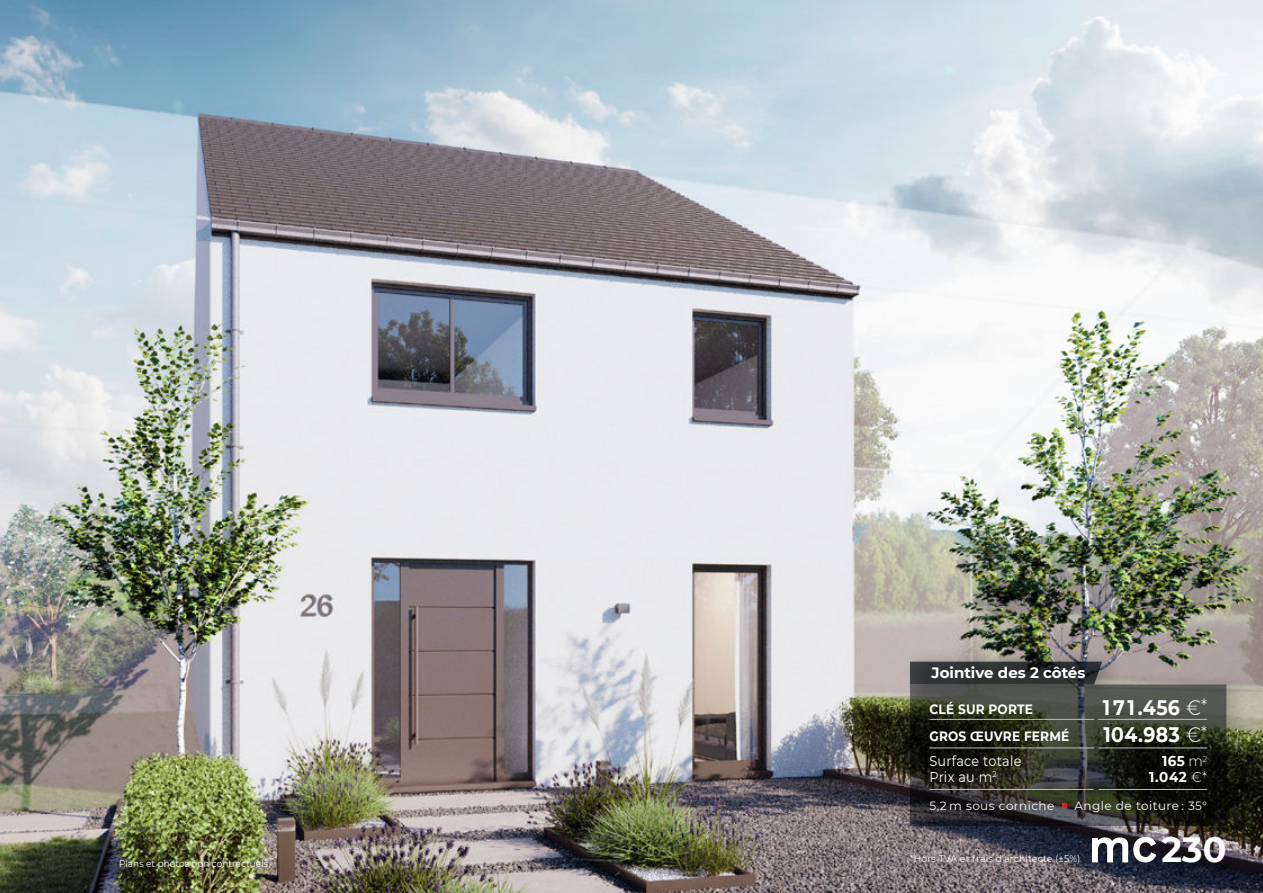
<style>
.page{position:relative;width:1263px;height:893px;background:#fff}
.page>*{position:absolute;margin:0;border:0;box-sizing:border-box;transform-origin:0 0}
.t1{font:700 34.95px "Montserrat";color:#fff}
.t2{font:700 21px/27px "Montserrat";letter-spacing:.02em;color:#fff;scale:.9 1}
.t3{font:700 15px "Montserrat";color:#fff}
.t4{font:14.25px/15.9px "Montserrat";letter-spacing:.02em;color:#fff;scale:.9 1}
.t5{font:700 14.25px/15.9px "Montserrat";letter-spacing:.035em;color:#fff;text-align:right;scale:.95 1}
.t6{font:700 13.5px/27px "Montserrat";letter-spacing:.015em;color:#fff;scale:.9 1}
.t7{font:12px "Montserrat";letter-spacing:.035em;color:#fff}
.t8{font:9.75px "Montserrat";letter-spacing:.015em;color:#fff;scale:.95 1}
.t9{font:9.75px "Montserrat";letter-spacing:.015em;color:#fff;scale:.9 1}
.s1{font-weight:300}
.s2{font-weight:300;font-size:18px}
</style>
<div class="page">
<img style="left:0;top:0;width:1263px;height:893px">
<img style="left:0;top:91px;width:101px;height:735px">
<svg style="left:1092px;top:840px;width:64px;height:22px"></svg>
<div style="left:904px;top:669px;width:345px;height:171px;background:#000;opacity:.16"></div>
<div style="left:904px;top:647px;width:220px;height:53px;background:#000;opacity:.23"></div>
<svg style="left:910px;top:662px;width:316px;height:164px;background:#363730"></svg>
<p class="t9" style="left:119px;top:859px;width:169px">Plans et photos non contractuels.</p>
<p class="t3" style="left:932px;top:664px;width:155px">Jointive des 2 côtés</p>
<p class="t6" style="left:929px;top:696px;width:157px">CLÉ SUR PORTE<br>GROS ŒUVRE FERMÉ</p>
<p class="t4" style="left:929px;top:754px;width:104px">Surface totale<br>Prix au m<sup>2</sup></p>
<h2 class="t2" style="left:1103px;top:695px;width:117px">171.456 <span class="s1">€</span><span class="s2">*<br></span>104.983 <span class="s1">€</span><span class="s2">*</span></h2>
<p class="t5" style="left:1149px;top:753px;width:63px">165 <span class="s1">m</span><sup>2<br></sup>1.042 <span class="s1">€*</span></p>
<p class="t7" style="left:929px;top:797px;width:126px">5,2 m sous corniche</p>
<p class="t7" style="left:1074px;top:797px;width:134px">Angle de toiture : 35°</p>
<p class="t8" style="left:910px;top:855px;width:181px">*Hors TVA et frais d’architecte (±5%)</p>
<h1 class="t1" style="left:1161px;top:825px;width:67px">230</h1>
</div>
